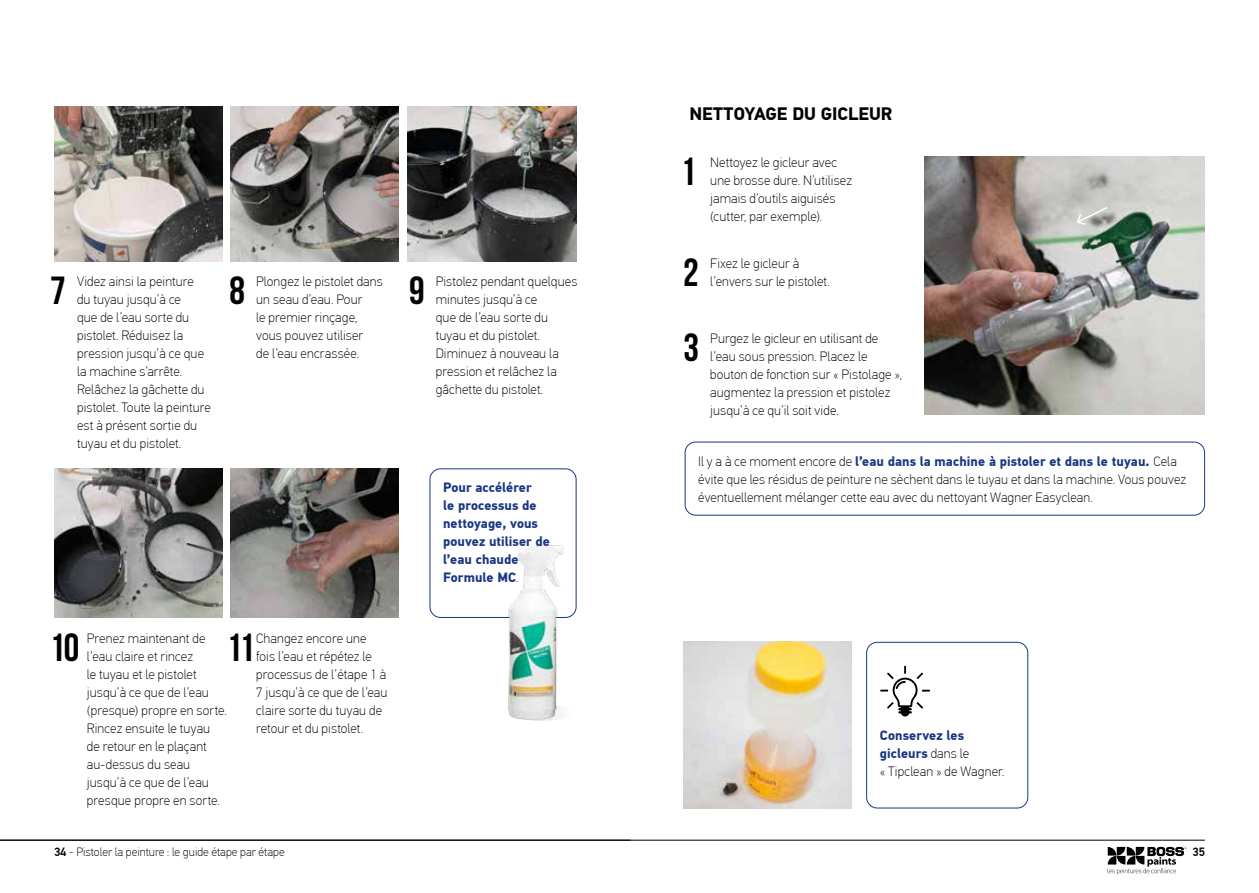
<style>
.page{position:relative;width:1259px;height:893px;background:#fff}
.page>*{position:absolute;margin:0;border:0;box-sizing:border-box;transform-origin:0 0}
.t1{font:700 39.15px "Bebas Neue";color:#000}
.t2{font:700 18px "PF Din Text Pro";letter-spacing:-.01em;color:#000}
.t3{font:100 13.5px/18px "PF Din Text Pro";letter-spacing:.01em;color:#000}
.t4{font:700 13.5px/18px "PF Din Text Pro";letter-spacing:.005em;color:#1b3782}
.t5{font:100 12px "PF Din Text Pro";color:#000}
.t6{font:500 12px "PF Din Text Pro";color:#000}
.s1{font-weight:100;color:#000}
.s2{font-weight:500}
.s3{font-weight:700;color:#1b3782}
</style>
<div class="page">
<hr style="left:630px;top:840px;width:575px;height:1px;background:#000">
<svg style="left:1107px;top:847px;width:79px;height:27px"></svg>
<img style="left:924px;top:157px;width:281px;height:258px">
<div style="left:685px;top:442px;width:520px;height:74px;border:1px solid #1b3782;border-radius:11px"></div>
<svg style="left:1075px;top:206px;width:34px;height:20px"></svg>
<svg style="left:880px;top:666px;width:50px;height:50px"></svg>
<img style="left:683px;top:642px;width:168px;height:166px">
<div style="left:866px;top:642px;width:162px;height:166px;border:1px solid #1b3782;border-radius:11px"></div>
<img style="left:54px;top:468px;width:168px;height:150px">
<img style="left:231px;top:468px;width:168px;height:150px">
<img style="left:231px;top:106px;width:168px;height:155px">
<img style="left:407px;top:106px;width:169px;height:155px">
<img style="left:54px;top:106px;width:168px;height:156px">
<div style="left:429px;top:468px;width:147px;height:150px;border:1px solid #1b3782;border-radius:11px"></div>
<img style="left:490px;top:545px;width:77px;height:176px">
<hr style="left:0;top:840px;width:630px;height:1px;background:#000">
<h1 class="t1" style="left:50px;top:269px;width:17px">7</h1>
<p class="t3" style="left:77px;top:273px;width:135px">Videz ainsi la peinture<br>du tuyau jusqu’à ce<br>que de l’eau sorte du pistolet. Réduisez la pression jusqu’à ce que la machine s’arrête.<br>Relâchez la gâchette du pistolet. Toute la peinture est à présent sortie du tuyau et du pistolet.</p>
<h1 class="t1" style="left:230px;top:269px;width:17px">8</h1>
<p class="t3" style="left:256px;top:273px;width:128px">Plongez le pistolet dans un seau d’eau. Pour<br>le premier rinçage, vous pouvez utiliser<br>de l’eau encrassée.</p>
<h1 class="t1" style="left:409px;top:269px;width:17px">9</h1>
<p class="t3" style="left:436px;top:273px;width:143px">Pistolez pendant quelques minutes jusqu’à ce<br>que de l’eau sorte du tuyau et du pistolet.<br>Diminuez à nouveau la pression et relâchez la gâchette du pistolet.</p>
<p class="t4" style="left:443px;top:479px;width:108px">Pour accélérer<br>le processus de nettoyage, vous pouvez utiliser de l’eau chaude et la<br>Formule MC<span class="s1">.</span></p>
<h1 class="t1" style="left:50px;top:626px;width:31px">10</h1>
<p class="t3" style="left:87px;top:629px;width:141px">Prenez maintenant de l’eau claire et rincez<br>le tuyau et le pistolet jusqu’à ce que de l’eau (presque) propre en sorte.<br>Rincez ensuite le tuyau<br>de retour en le plaçant au-dessus du seau jusqu’à ce que de l’eau presque propre en sorte.</p>
<h1 class="t1" style="left:226px;top:626px;width:30px">11</h1>
<p class="t3" style="left:256px;top:629px;width:133px">Changez encore une fois l’eau et répétez le processus de l’étape 1 à<br>7 jusqu’à ce que de l’eau claire sorte du tuyau de retour et du pistolet.</p>
<p class="t5" style="left:54px;top:845px;width:232px"><span class="s2">34</span> - Pistoler la peinture : le guide étape par étape</p>
<h2 class="t2" style="left:689px;top:103px;width:204px">NETTOYAGE DU GICLEUR</h2>
<h1 class="t1" style="left:680px;top:150px;width:17px">1</h1>
<p class="t3" style="left:710px;top:153px;width:143px">Nettoyez le gicleur avec une brosse dure. N’utilisez jamais d’outils aiguisés (cutter, par exemple).</p>
<h1 class="t1" style="left:683px;top:251px;width:17px">2</h1>
<p class="t3" style="left:710px;top:255px;width:121px">Fixez le gicleur à l’envers sur le pistolet.</p>
<h1 class="t1" style="left:683px;top:326px;width:17px">3</h1>
<p class="t3" style="left:710px;top:329px;width:193px">Purgez le gicleur en utilisant de l’eau sous pression. Placez le bouton de fonction sur « Pistolage », augmentez la pression et pistolez jusqu’à ce qu’il soit vide.</p>
<p class="t3" style="left:698px;top:452px;width:489px">Il y a à ce moment encore de <span class="s3">l’eau dans la machine à pistoler et dans le tuyau.</span> Cela évite que les résidus de peinture ne sèchent dans le tuyau et dans la machine. Vous pouvez éventuellement mélanger cette eau avec du nettoyant Wagner Easyclean.</p>
<p class="t3" style="left:879px;top:727px;width:126px"><span class="s3">Conservez les gicleurs</span> dans le<br>« Tipclean » de Wagner.</p>
<p class="t6" style="left:1192px;top:844px;width:14px">35</p>
</div>
